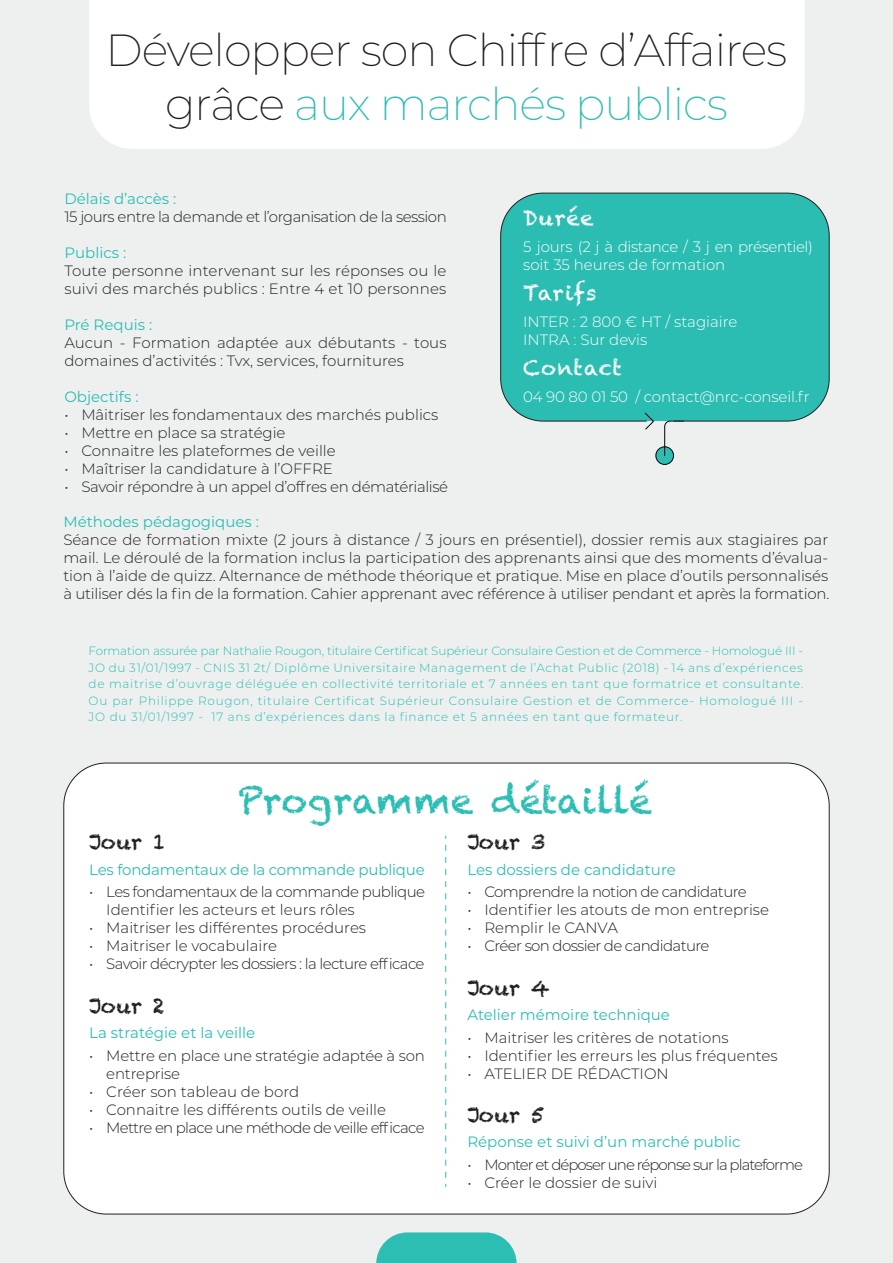
<style>
.page{position:relative;width:893px;height:1263px;background:#eef0f0}
.page>*{position:absolute;margin:0;border:0;box-sizing:border-box;transform-origin:0 0}
.t1{font:200 45px/54px "Montserrat";letter-spacing:-.025em;color:#231f20;text-align:center}
.t2{font:36px "Chalkduster";color:#2cbdb3}
.t3{font:21px "Chalkduster";letter-spacing:.015em;color:#231f20}
.t4{font:21px "Chalkduster";letter-spacing:.02em;color:#fff}
.t5{font:300 15px/18px "Montserrat";letter-spacing:-.005em;color:#231f20}
.t6{font:15px "Montserrat";color:#2cbdb3}
.t7{font:300 15px/18px "Montserrat";letter-spacing:-.01em;color:#fff}
.t8{font:300 15px/18px "Montserrat";letter-spacing:-.035em;color:#231f20}
.t9{font:300 15px "Montserrat";letter-spacing:-.04em;color:#231f20}
.t10{font:300 15px "Montserrat";letter-spacing:-.025em;color:#231f20}
.t11{font:300 15px "Montserrat";letter-spacing:-.065em;color:#231f20}
.t12{font:300 15px "Montserrat";letter-spacing:-.045em;color:#231f20}
.t13{font:300 12px/16.5px "Montserrat";letter-spacing:.06em;color:#2cbdb3;text-align:justify}
.s1{color:#2cbdb3}
.s2{color:#2fbdb2}
</style>
<div class="page">
<div style="left:89px;top:0;width:715px;height:149px;background:#fff"></div>
<svg style="left:376px;top:1232px;width:141px;height:31px;background:#42c2ba"></svg>
<div style="left:501px;top:193px;width:328px;height:228px;background:#2cbdb2;border-radius:43px"></div>
<div style="left:500px;top:193px;width:330px;height:228px;border:1px solid #231f20;border-radius:43px"></div>
<svg style="left:644px;top:412px;width:10px;height:18px"></svg>
<div style="left:656px;top:447px;width:17px;height:17px;background:#2fbdb2;border-radius:50%"></div>
<div style="left:655px;top:446px;width:19px;height:19px;border:1px solid #000208;border-radius:50%"></div>
<svg style="left:664px;top:420px;width:20px;height:36px"></svg>
<div style="left:64px;top:763px;width:765px;height:451px;background:#fff;border-radius:43px"></div>
<svg style="left:445px;top:845px;width:1px;height:342px"></svg>
<h1 class="t1" style="left:106px;top:21px;width:683px">Développer son Chiffre d’Affaires grâce <span class="s1">aux m</span><span class="s2">archés publics</span></h1>
<p class="t6" style="left:64px;top:188px;width:113px">Délais d’accès :</p>
<p class="t8" style="left:64px;top:207px;width:384px">15 jours entre la demande et l’organisation de la session</p>
<p class="t6" style="left:64px;top:242px;width:63px">Publics :</p>
<p class="t5" style="left:64px;top:261px;width:384px">Toute personne intervenant sur les réponses ou le suivi des marchés publics : Entre 4 et 10 personnes</p>
<p class="t6" style="left:64px;top:314px;width:89px">Pré Requis :</p>
<p class="t5" style="left:64px;top:333px;width:384px">Aucun - Formation adaptée aux débutants - tous domaines d’activités : Tvx, services, fournitures</p>
<p class="t6" style="left:64px;top:386px;width:76px">Objectifs :</p>
<p class="t5" style="left:64px;top:405px;width:375px">• Mâitriser les fondamentaux des marchés publics</p>
<p class="t5" style="left:64px;top:423px;width:223px">• Mettre en place sa stratégie</p>
<p class="t5" style="left:64px;top:441px;width:273px">• Connaitre les plateformes de veille</p>
<p class="t5" style="left:64px;top:459px;width:270px">• Maîtriser la candidature à l’OFFRE</p>
<p class="t10" style="left:64px;top:476px;width:385px">• Savoir répondre à un appel d’offres en dématérialisé</p>
<p class="t6" style="left:63px;top:511px;width:197px">Méthodes pédagogiques :</p>
<p class="t5" style="left:63px;top:530px;width:767px;text-align:justify">Séance de formation mixte (2 jours à distance / 3 jours en présentiel), dossier remis aux stagiaires par mail. Le déroulé de la formation inclus la participation des apprenants ainsi que des moments d’évalua&shy;tion à l’aide de quizz. Alternance de méthode théorique et pratique. Mise en place d’outils personnalisés à utiliser dés la fin de la formation. Cahier apprenant avec référence à utiliser pendant et après la formation.</p>
<h3 class="t4" style="left:523px;top:206px;width:72px">Durée</h3>
<p class="t7" style="left:523px;top:238px;width:291px">5 jours (2 j à distance / 3 j en présentiel) soit 35 heures de formation</p>
<h3 class="t4" style="left:523px;top:281px;width:75px">Tarifs</h3>
<p class="t7" style="left:523px;top:313px;width:216px">INTER : 2 800 € HT / stagiaire<br>INTRA : Sur devis</p>
<h3 class="t4" style="left:523px;top:356px;width:100px">Contact</h3>
<p class="t7" style="left:523px;top:388px;width:288px">04 90 80 01 50 / contact@nrc-conseil.fr</p>
<p class="t13" style="left:89px;top:642px;width:716px">Formation assurée par Nathalie Rougon, titulaire Certificat Supérieur Consulaire Gestion et de Commerce - Homologué III - JO du 31/01/1997 - CNIS 31 2t/ Diplôme Universitaire Management de l’Achat Public (2018) - 14 ans d’expériences de maitrise d’ouvrage déléguée en collectivité territoriale et 7 années en tant que formatrice et consultante.<br>Ou par Philippe Rougon, titulaire Certificat Supérieur Consulaire Gestion et de Commerce- Homologué III - JO du 31/01/1997 - 17 ans d’expériences dans la finance et 5 années en tant que formateur.</p>
<h2 class="t2" style="left:238px;top:780px;width:416px">Programme détaillé</h2>
<h3 class="t3" style="left:89px;top:830px;width:78px">Jour 1</h3>
<p class="t6" style="left:89px;top:859px;width:337px">Les fondamentaux de la commande publique</p>
<p class="t8" style="left:106px;top:882px;width:320px;text-indent:-17px">• Les fondamentaux de la commande publique<br>Identifier les acteurs et leurs rôles</p>
<p class="t5" style="left:89px;top:918px;width:278px">• Maitriser les différentes procédures</p>
<p class="t5" style="left:89px;top:936px;width:189px">• Maitriser le vocabulaire</p>
<p class="t9" style="left:89px;top:954px;width:337px">• Savoir décrypter les dossiers : la lecture efficace</p>
<h3 class="t3" style="left:89px;top:993px;width:77px">Jour 2</h3>
<p class="t6" style="left:89px;top:1022px;width:168px">La stratégie et la veille</p>
<p class="t5" style="left:106px;top:1046px;width:320px;text-indent:-17px">• Mettre en place une stratégie adaptée à son entreprise</p>
<p class="t5" style="left:89px;top:1082px;width:211px">• Créer son tableau de bord</p>
<p class="t5" style="left:89px;top:1100px;width:298px">• Connaitre les différents outils de veille</p>
<p class="t12" style="left:89px;top:1117px;width:337px">• Mettre en place une méthode de veille efficace</p>
<h3 class="t3" style="left:467px;top:830px;width:79px">Jour 3</h3>
<p class="t6" style="left:467px;top:859px;width:210px">Les dossiers de candidature</p>
<p class="t9" style="left:467px;top:882px;width:281px">• Comprendre la notion de candidature</p>
<p class="t5" style="left:467px;top:900px;width:303px">• Identifier les atouts de mon entreprise</p>
<p class="t5" style="left:467px;top:918px;width:152px">• Remplir le CANVA</p>
<p class="t9" style="left:467px;top:936px;width:244px">• Créer son dossier de candidature</p>
<h3 class="t3" style="left:467px;top:975px;width:84px">Jour 4</h3>
<p class="t6" style="left:467px;top:1004px;width:204px">Atelier mémoire technique</p>
<p class="t5" style="left:467px;top:1028px;width:263px">• Maitriser les critères de notations</p>
<p class="t5" style="left:467px;top:1046px;width:312px">• Identifier les erreurs les plus fréquentes</p>
<p class="t5" style="left:467px;top:1064px;width:203px">• ATELIER DE RÉDACTION</p>
<h3 class="t3" style="left:467px;top:1102px;width:78px">Jour 5</h3>
<p class="t6" style="left:467px;top:1131px;width:275px">Réponse et suivi d’un marché public</p>
<p class="t11" style="left:467px;top:1154px;width:337px">• Monter et déposer une réponse sur la plateforme</p>
<p class="t5" style="left:467px;top:1173px;width:192px">• Créer le dossier de suivi</p>
</div>
